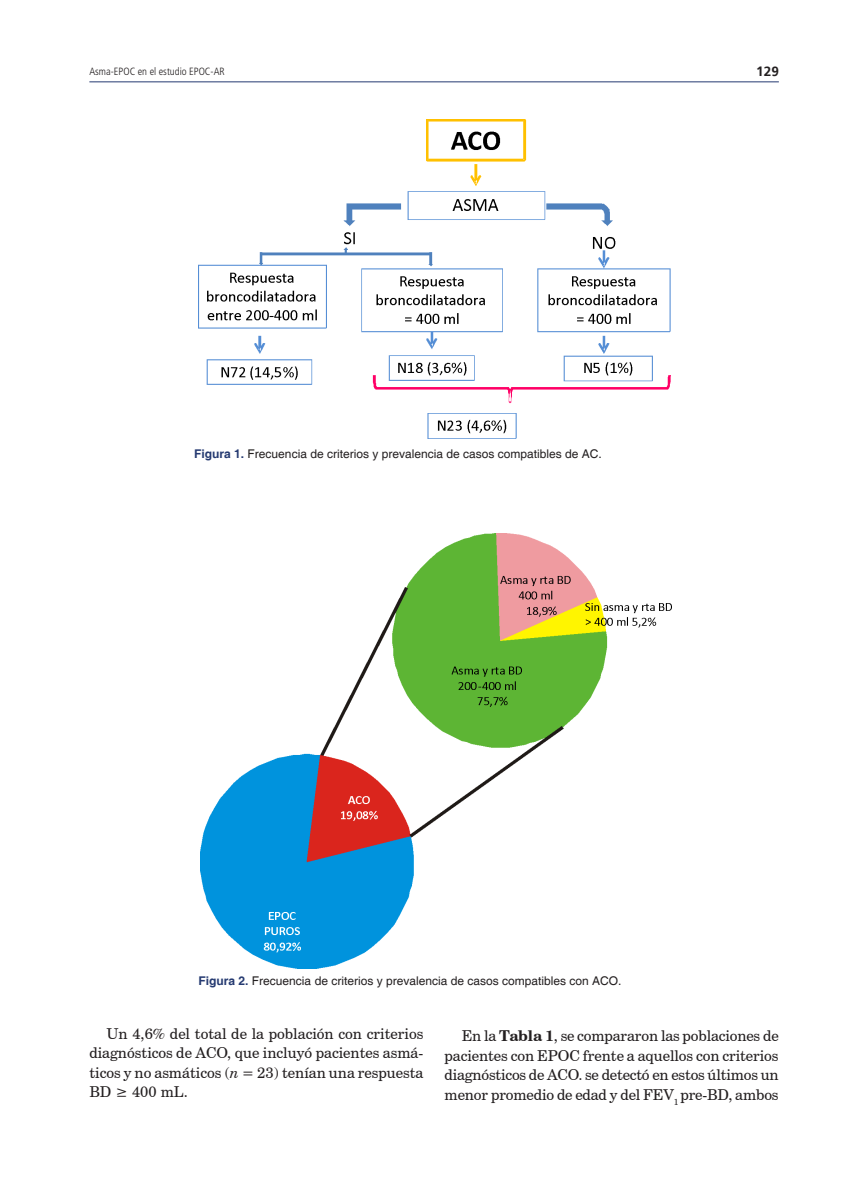
<style>
.page{position:relative;width:851px;height:1191px;background:#fff}
.page>*{position:absolute;margin:0;border:0;box-sizing:border-box;transform-origin:0 0}
.texto{font:15px/19.5px "Century Schoolbook BT";letter-spacing:-.005em;color:#231f20;text-align:justify}
.t1{font:700 13.5px "Frutiger";color:#231f20}
.epigrafe{font:12px "Helvetica";color:#231f20}
.t2{font:300 condensed 10.5px "Frutiger LT Std";color:#231f20}
.s1{font-weight:700;color:#253a71}
.s2{font-style:italic}
.s3{font-weight:700}
</style>
<div class="page">
<hr style="left:89px;top:81px;width:689px;height:1px;background:#253a71">
<img style="left:198px;top:119px;width:472px;height:319px">
<img style="left:200px;top:533px;width:471px;height:435px">
<p class="t2" style="left:89px;top:66px;width:137px">Asma-EPOC en el estudio EPOC-AR</p>
<p class="epigrafe" style="left:194px;top:447px;width:409px"><span class="s1">Figura 1.</span> Frecuencia de criterios y prevalencia de casos compatibles de AC.</p>
<p class="t1" style="left:756px;top:63px;width:24px">129</p>
<p class="epigrafe" style="left:198px;top:974px;width:424px"><span class="s1">Figura 2.</span> Frecuencia de criterios y prevalencia de casos compatibles con ACO.</p>
<p class="texto" style="left:89px;top:1023px;width:335px;text-indent:17px">Un 4,6% del total de la población con criterios diagnósticos de ACO, que incluyó pacientes asmá&shy;ticos y no asmáticos (<span class="s2">n</span> = 23) tenían una respuesta BD ≥ 400 mL.</p>
<p class="texto" style="left:444px;top:1026px;width:335px;text-indent:17px">En la <span class="s3">Tabla 1</span>, se compararon las poblaciones de pacientes con EPOC frente a aquellos con criterios diagnósticos de ACO. se detectó en estos últimos un menor promedio de edad y del FEV<sub>1</sub> pre-BD, ambos</p>
</div>
